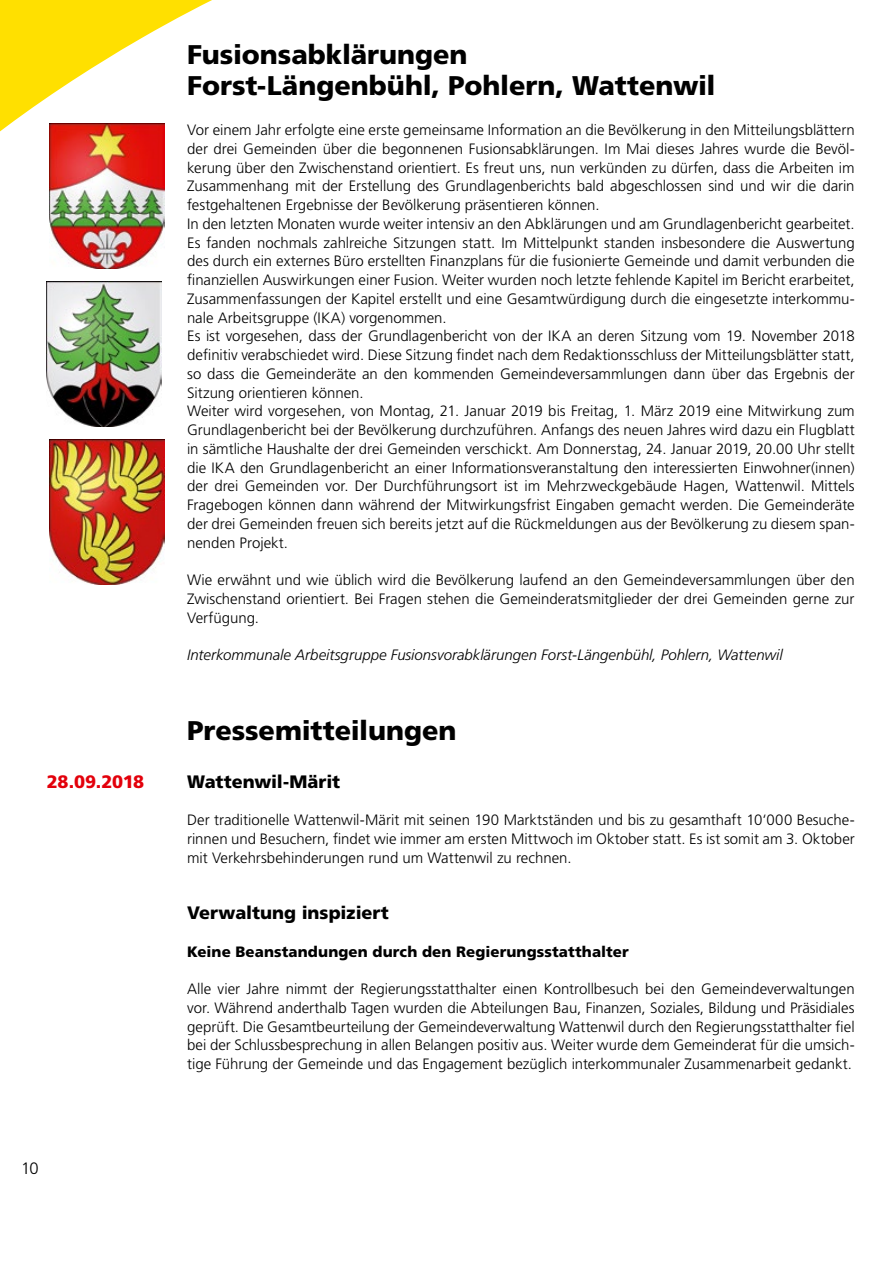
<style>
.page{position:relative;width:893px;height:1263px;background:#fff}
.page>*{position:absolute;margin:0;border:0;box-sizing:border-box;transform-origin:0 0}
.t1{font:900 27px/31.5px "Frutiger";color:#000}
.t2{font:900 18px "Frutiger";color:#000}
.t3{font:900 18px "Frutiger";letter-spacing:-.01em;color:#e3000b}
.t4{font:300 16.5px "Frutiger";color:#000}
.t5{font:300 15px/18.8px "Frutiger";color:#000;text-align:justify}
.t6{font:italic 300 15px "Frutiger";color:#000}
.t7{font:900 15px "Frutiger";letter-spacing:.01em;color:#000}
</style>
<div class="page">
<svg style="left:0;top:0;width:212px;height:141px"></svg>
<img style="left:49px;top:123px;width:115px;height:146px">
<img style="left:47px;top:281px;width:115px;height:146px">
<img style="left:49px;top:440px;width:115px;height:145px">
<p class="t3" style="left:47px;top:771px;width:99px">28.09.2018</p>
<p class="t4" style="left:21px;top:1159px;width:19px">10</p>
<h1 class="t1" style="left:187px;top:38px;width:530px">Fusionsabklärungen<br>Forst-Längenbühl, Pohlern, Wattenwil</h1>
<p class="t5" style="left:187px;top:120px;width:669px;text-align:left">Vor einem Jahr erfolgte eine erste gemeinsame Information an die Bevölkerung in den Mitteilungsblättern der drei Gemeinden über die begonnenen Fusionsabklärungen. Im Mai dieses Jahres wurde die Bevöl&shy;kerung über den Zwischenstand orientiert. Es freut uns, nun verkünden zu dürfen, dass die Arbeiten im Zusammenhang mit der Erstellung des Grundlagenberichts bald abgeschlossen sind und wir die darin festgehaltenen Ergebnisse der Bevölkerung präsentieren können.<br>In den letzten Monaten wurde weiter intensiv an den Abklärungen und am Grundlagenbericht gearbeitet.<br>Es fanden nochmals zahlreiche Sitzungen statt. Im Mittelpunkt standen insbesondere die Auswertung des durch ein externes Büro erstellten Finanzplans für die fusionierte Gemeinde und damit verbunden die finanziellen Auswirkungen einer Fusion. Weiter wurden noch letzte fehlende Kapitel im Bericht erarbeitet, Zusammenfassungen der Kapitel erstellt und eine Gesamtwürdigung durch die eingesetzte interkommu&shy;nale Arbeitsgruppe (IKA) vorgenommen.<br>Es ist vorgesehen, dass der Grundlagenbericht von der IKA an deren Sitzung vom 19. November 2018 definitiv verabschiedet wird. Diese Sitzung findet nach dem Redaktionsschluss der Mitteilungsblätter statt, so dass die Gemeinderäte an den kommenden Gemeindeversammlungen dann über das Ergebnis der Sitzung orientieren können.<br>Weiter wird vorgesehen, von Montag, 21. Januar 2019 bis Freitag, 1. März 2019 eine Mitwirkung zum Grundlagenbericht bei der Bevölkerung durchzuführen. Anfangs des neuen Jahres wird dazu ein Flugblatt in sämtliche Haushalte der drei Gemeinden verschickt. Am Donnerstag, 24. Januar 2019, 20.00 Uhr stellt die IKA den Grundlagenbericht an einer Informationsveranstaltung den interessierten Einwohner(innen) der drei Gemeinden vor. Der Durchführungsort ist im Mehrzweckgebäude Hagen, Wattenwil. Mittels Fragebogen können dann während der Mitwirkungsfrist Eingaben gemacht werden. Die Gemeinderäte der drei Gemeinden freuen sich bereits jetzt auf die Rückmeldungen aus der Bevölkerung zu diesem span&shy;nenden Projekt.</p>
<p class="t5" style="left:187px;top:570px;width:669px">Wie erwähnt und wie üblich wird die Bevölkerung laufend an den Gemeindeversammlungen über den Zwischenstand orientiert. Bei Fragen stehen die Gemeinderatsmitglieder der drei Gemeinden gerne zur Verfügung.</p>
<p class="t6" style="left:187px;top:646px;width:597px">Interkommunale Arbeitsgruppe Fusionsvorabklärungen Forst-Längenbühl, Pohlern, Wattenwil</p>
<h1 class="t1" style="left:187px;top:714px;width:271px">Pressemitteilungen</h1>
<p class="t2" style="left:187px;top:771px;width:155px">Wattenwil-Märit</p>
<p class="t5" style="left:187px;top:811px;width:669px">Der traditionelle Wattenwil-Märit mit seinen 190 Marktständen und bis zu gesamthaft 10‘000 Besuche&shy;rinnen und Besuchern, findet wie immer am ersten Mittwoch im Oktober statt. Es ist somit am 3. Oktober mit Verkehrsbehinderungen rund um Wattenwil zu rechnen.</p>
<p class="t2" style="left:187px;top:902px;width:203px">Verwaltung inspiziert</p>
<p class="t7" style="left:187px;top:942px;width:443px">Keine Beanstandungen durch den Regierungsstatthalter</p>
<p class="t5" style="left:187px;top:980px;width:669px">Alle vier Jahre nimmt der Regierungsstatthalter einen Kontrollbesuch bei den Gemeindeverwaltungen vor. Während anderthalb Tagen wurden die Abteilungen Bau, Finanzen, Soziales, Bildung und Präsidiales geprüft. Die Gesamtbeurteilung der Gemeindeverwaltung Wattenwil durch den Regierungsstatthalter fiel bei der Schlussbesprechung in allen Belangen positiv aus. Weiter wurde dem Gemeinderat für die umsich&shy;tige Führung der Gemeinde und das Engagement bezüglich interkommunaler Zusammenarbeit gedankt.</p>
</div>
